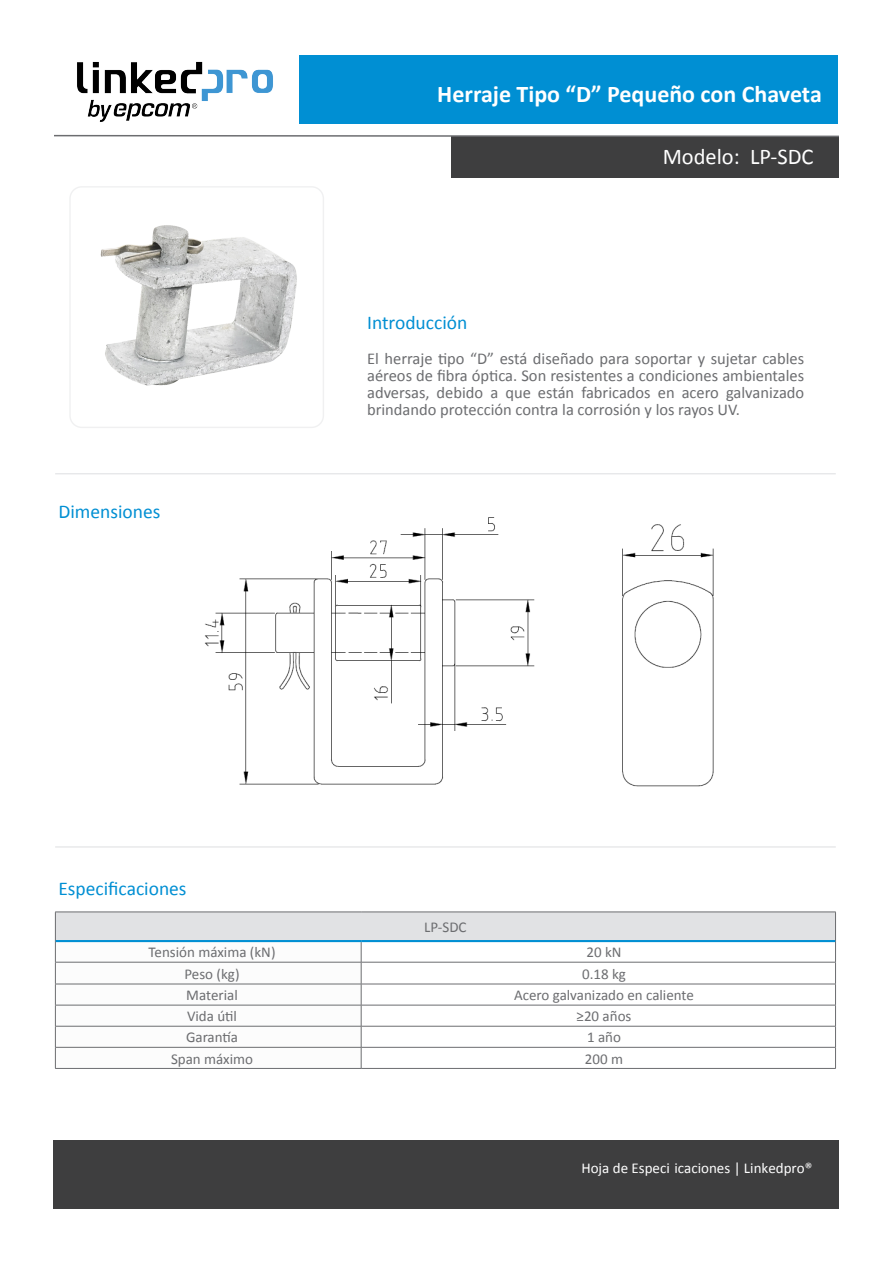
<style>
.page{position:relative;width:893px;height:1263px;background:#fff}
.page>*{position:absolute;margin:0;border:0;box-sizing:border-box;transform-origin:0 0}
.TIT{font:700 24px "Calibri";color:#fff}
.MOD{font:22.5px "Calibri";color:#fff}
.SUBT{font:19.5px "Calibri";color:#008fd3}
.DESCR{font:16.5px/16.8px "Calibri";color:#6c6d70;text-align:justify}
.TEX_TAB{font:15px "Calibri";color:#6c6d70}
.t1{font:15px "Calibri";color:#fff}
.DESCR-2{font:15px "Calibri";color:#6c6d70}
</style>
<div class="page">
<div style="left:54px;top:1140px;width:785px;height:69px;background:#3e3e3f"></div>
<div style="left:299px;top:55px;width:539px;height:68px;background:#008fd3"></div>
<div style="left:451px;top:136px;width:388px;height:42px;background:#3e3e3f"></div>
<svg style="left:54px;top:134px;width:785px;height:3px"></svg>
<div style="left:69px;top:186px;width:255px;height:242px;border:1px solid #e1e2e4;border-radius:12px"></div>
<img style="left:77px;top:61px;width:196px;height:61px">
<div style="left:55px;top:912px;width:780px;height:29px;background:#e1e2e4"></div>
<hr style="left:361px;top:912px;width:475px;height:1px;background:#6c6d70">
<hr style="left:55px;top:1068px;width:306px;height:1px;background:#6c6d70">
<hr style="left:361px;top:962px;width:475px;height:1px;background:#6c6d70">
<hr style="left:361px;top:1068px;width:475px;height:1px;background:#6c6d70">
<hr style="left:361px;top:984px;width:475px;height:1px;background:#6c6d70">
<hr style="left:361px;top:1005px;width:475px;height:1px;background:#6c6d70">
<hr style="left:361px;top:1026px;width:475px;height:1px;background:#6c6d70">
<hr style="left:361px;top:1047px;width:475px;height:1px;background:#6c6d70">
<svg style="left:55px;top:912px;width:307px;height:156px"></svg>
<svg style="left:835px;top:912px;width:1px;height:156px"></svg>
<hr style="left:56px;top:940px;width:305px;height:2px;background:#008fd3">
<hr style="left:361px;top:940px;width:474px;height:2px;background:#008fd3">
<img style="left:100px;top:225px;width:197px;height:161px">
<img style="left:204px;top:517px;width:510px;height:270px">
<hr style="left:55px;top:473px;width:781px;height:1px;background:#e1e2e4">
<hr style="left:55px;top:846px;width:781px;height:1px;background:#e1e2e4">
<p class="TIT" style="left:437px;top:77px;width:386px">Herraje Tipo “D” Pequeño con Chaveta</p>
<p class="SUBT" style="left:367px;top:309px;width:102px">Introducción</p>
<p class="MOD" style="left:663px;top:140px;width:152px">Modelo: LP-SDC</p>
<p class="SUBT" style="left:58px;top:498px;width:103px">Dimensiones</p>
<p class="SUBT" style="left:58px;top:875px;width:130px">Especificaciones</p>
<p class="DESCR" style="left:367px;top:350px;width:439px">El herraje tipo “D” está diseñado para soportar y sujetar cables aéreos de fibra óptica. Son resistentes a condiciones ambientales adversas, debido a que están fabricados en acero galvanizado brindando protección contra la corrosión y los rayos UV.</p>
<p class="DESCR-2" style="left:424px;top:917px;width:44px">LP-SDC</p>
<p class="TEX_TAB" style="left:149px;top:942px;width:128px">Tensión máxima (kN)</p>
<p class="TEX_TAB" style="left:586px;top:942px;width:37px">20 kN</p>
<p class="TEX_TAB" style="left:185px;top:963px;width:57px">Peso (kg)</p>
<p class="TEX_TAB" style="left:582px;top:963px;width:45px">0.18 kg</p>
<p class="TEX_TAB" style="left:186px;top:985px;width:53px">Material</p>
<p class="TEX_TAB" style="left:514px;top:985px;width:181px">Acero galvanizado en caliente</p>
<p class="TEX_TAB" style="left:187px;top:1006px;width:52px">Vida útil</p>
<p class="TEX_TAB" style="left:577px;top:1006px;width:56px">≥20 años</p>
<p class="TEX_TAB" style="left:186px;top:1027px;width:54px">Garantía</p>
<p class="TEX_TAB" style="left:587px;top:1027px;width:35px">1 año</p>
<p class="TEX_TAB" style="left:171px;top:1048px;width:84px">Span máximo</p>
<p class="TEX_TAB" style="left:585px;top:1048px;width:40px">200 m</p>
<p class="t1" style="left:581px;top:1158px;width:232px">Hoja de Especi icaciones | Linkedpro®</p>
</div>
